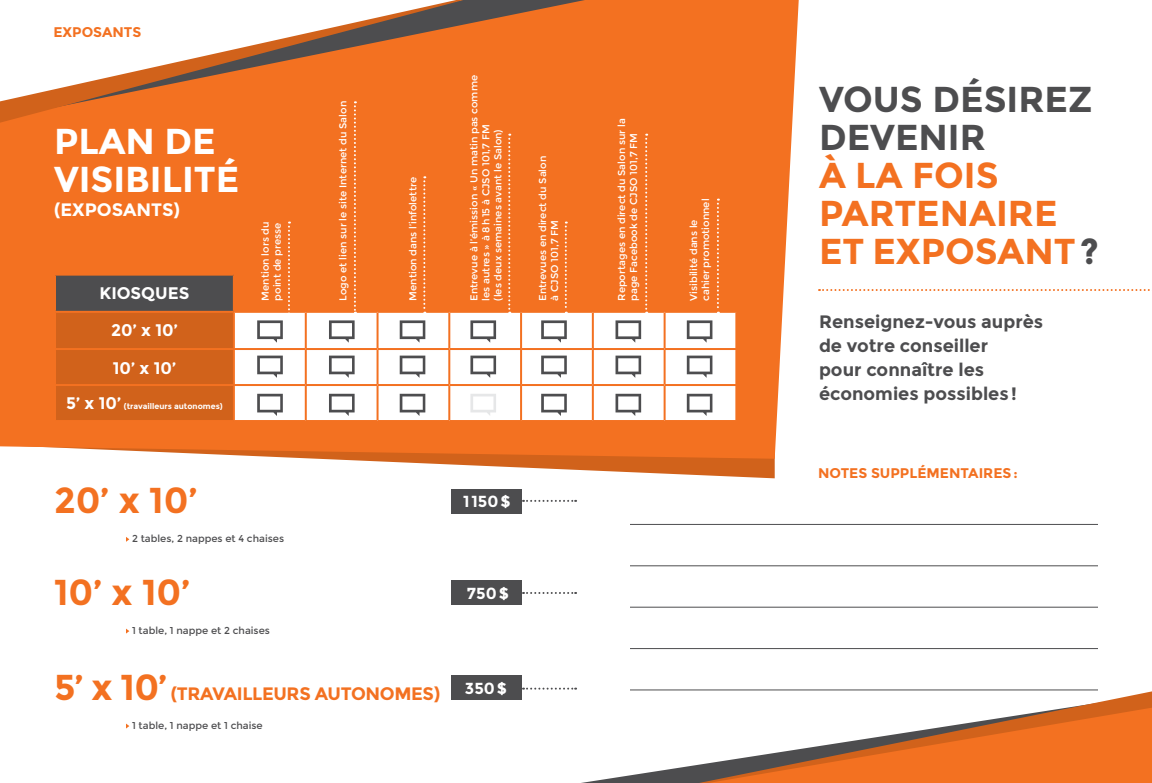
<style>
.page{position:relative;width:1152px;height:783px;background:#fff}
.page>*{position:absolute;margin:0;border:0;box-sizing:border-box;transform-origin:0 0}
.t1{font:700 36px/38px "Montserrat";color:#f37121}
.t2{font:700 36px/38px "Montserrat";color:#4d4d4f}
.t3{font:700 36px/38px "Montserrat";color:#fff}
.t4{font:700 18px/24px "Montserrat";color:#4d4d4f}
.t5{font:700 18px "Montserrat";letter-spacing:-.02em;color:#f37121}
.t6{font:700 18px "Montserrat";color:#fff}
.t7{font:700 16.8px/36.2px "Montserrat";color:#fff;text-align:center}
.t8{font:700 16px "Montserrat";color:#fff}
.t9{font:700 14px "Montserrat";color:#f37121}
.t10{font:10px/12px "Montserrat";color:#fff}
.t11{font:10px "Montserrat";color:#4d4d4f}
.t12{font:700 8px "Montserrat";color:#fff}
.s1{font-size:16.8px}
.s2{font-size:36px}
.s3{color:#4d4d4f}
</style>
<div class="page">
<svg style="left:324px;top:459px;width:451px;height:19px"></svg>
<svg style="left:0;top:0;width:799px;height:459px;background:#f37d35"></svg>
<svg style="left:463px;top:0;width:122px;height:101px;background:#de6c26"></svg>
<svg style="left:0;top:0;width:463px;height:123px"></svg>
<svg style="left:126px;top:537px;width:3px;height:5px"></svg>
<div style="left:452px;top:489px;width:70px;height:24px;background:#4d4d4f"></div>
<svg style="left:523px;top:500px;width:53px;height:2px"></svg>
<div style="left:452px;top:581px;width:70px;height:24px;background:#4d4d4f"></div>
<svg style="left:523px;top:592px;width:53px;height:2px"></svg>
<div style="left:452px;top:676px;width:70px;height:24px;background:#4d4d4f"></div>
<svg style="left:523px;top:688px;width:53px;height:2px"></svg>
<hr style="left:54px;top:274px;width:180px;height:2px;background:#f37121">
<hr style="left:54px;top:276px;width:2px;height:35px;background:#f37121">
<hr style="left:665px;top:274px;width:72px;height:2px;background:#f37121">
<hr style="left:735px;top:276px;width:2px;height:35px;background:#f37121">
<hr style="left:54px;top:311px;width:180px;height:2px;background:#f37121">
<hr style="left:54px;top:313px;width:2px;height:35px;background:#f37121">
<hr style="left:665px;top:311px;width:72px;height:2px;background:#f37121">
<hr style="left:735px;top:313px;width:2px;height:35px;background:#f37121">
<hr style="left:54px;top:348px;width:180px;height:2px;background:#f37121">
<hr style="left:54px;top:350px;width:2px;height:34px;background:#f37121">
<hr style="left:665px;top:348px;width:72px;height:2px;background:#f37121">
<hr style="left:735px;top:350px;width:2px;height:34px;background:#f37121">
<hr style="left:54px;top:384px;width:180px;height:2px;background:#f37121">
<hr style="left:54px;top:386px;width:2px;height:34px;background:#f37121">
<hr style="left:665px;top:384px;width:72px;height:2px;background:#f37121">
<hr style="left:735px;top:386px;width:2px;height:34px;background:#f37121">
<hr style="left:54px;top:420px;width:180px;height:2px;background:#f37121">
<hr style="left:234px;top:420px;width:72px;height:2px;background:#f37121">
<hr style="left:306px;top:420px;width:72px;height:2px;background:#f37121">
<hr style="left:378px;top:420px;width:71px;height:2px;background:#f37121">
<hr style="left:449px;top:420px;width:72px;height:2px;background:#f37121">
<hr style="left:521px;top:420px;width:72px;height:2px;background:#f37121">
<hr style="left:593px;top:420px;width:72px;height:2px;background:#f37121">
<hr style="left:665px;top:420px;width:72px;height:2px;background:#f37121">
<svg style="left:55px;top:101px;width:681px;height:320px"></svg>
<svg style="left:581px;top:764px;width:118px;height:19px"></svg>
<svg style="left:699px;top:691px;width:453px;height:92px"></svg>
<svg style="left:819px;top:289px;width:331px;height:2px"></svg>
<hr style="left:630px;top:690px;width:468px;height:1px;background:#4d4d4f">
<hr style="left:630px;top:648px;width:468px;height:1px;background:#4d4d4f">
<hr style="left:630px;top:607px;width:468px;height:1px;background:#4d4d4f">
<hr style="left:630px;top:565px;width:468px;height:1px;background:#4d4d4f">
<hr style="left:630px;top:524px;width:468px;height:1px;background:#4d4d4f">
<h3 class="t9" style="left:53px;top:24px;width:89px">EXPOSANTS</h3>
<h1 class="t3" style="left:54px;top:122px;width:187px">PLAN DE<br>VISIBILITÉ</h1>
<h2 class="t6" style="left:54px;top:199px;width:128px">(EXPOSANTS)</h2>
<h3 class="t7" style="left:99px;top:275px;width:91px">KIOSQUES<br>20’ x 10’</h3>
<h3 class="t7" style="left:113px;top:350px;width:65px">10’ x 10’</h3>
<p class="t12" style="left:66px;top:401px;width:158px"><span class="s1">5’ x 10’</span> (travailleurs autonomes)</p>
<p class="t10" style="left:259px;top:301px;width:81px;rotate:-90deg">Mention lors du point de presse</p>
<p class="t10" style="left:337px;top:301px;width:201px;rotate:-90deg">Logo et lien sur le site Internet du Salon</p>
<p class="t10" style="left:407px;top:301px;width:125px;rotate:-90deg">Mention dans l’infolettre</p>
<p class="t10" style="left:468px;top:301px;width:227px;rotate:-90deg">Entrevue à l’émission « Un matin pas comme les autres » à 8h15 à CJSO 101,7 FM</p>
<p class="t10" style="left:492px;top:301px;width:173px;rotate:-90deg">(les deux semaines avant le Salon)</p>
<p class="t10" style="left:537px;top:301px;width:146px;rotate:-90deg">Entrevues en direct du Salon à CJSO 101,7 FM</p>
<h1 class="t1" style="left:54px;top:482px;width:145px">20’ x 10’</h1>
<p class="t11" style="left:132px;top:532px;width:153px">2 tables, 2 nappes et 4 chaises</p>
<h1 class="t1" style="left:54px;top:573px;width:138px">10’ x 10’</h1>
<p class="t11" style="left:132px;top:624px;width:139px">1 table, 1 nappe et 2 chaises</p>
<h2 class="t5" style="left:54px;top:683px;width:388px"><span class="s2">5’ x 10’</span> (TRAVAILLEURS AUTONOM ES)</h2>
<p class="t11" style="left:132px;top:719px;width:132px">1 table, 1 nappe et 1 chaise</p>
<h3 class="t8" style="left:463px;top:492px;width:49px">1150$</h3>
<h3 class="t8" style="left:467px;top:584px;width:43px">750$</h3>
<h3 class="t8" style="left:465px;top:679px;width:44px">350$</h3>
<p class="t10" style="left:616px;top:301px;width:184px;rotate:-90deg">Reportages en direct du Salon sur la page Facebook de CJSO 101,7 FM</p>
<p class="t10" style="left:688px;top:301px;width:104px;rotate:-90deg">Visibilité dans le cahier promotionnel</p>
<h1 class="t2" style="left:819px;top:81px;width:275px">VOUS DÉSIREZ<br>DEVENIR</h1>
<h1 class="t1" style="left:819px;top:157px;width:282px">À LA FOIS<br>PARTENAIRE<br>ET EXPOSANT<span class="s3">?</span></h1>
<h2 class="t4" style="left:819px;top:309px;width:226px">Renseignez-vous auprès de votre conseiller<br>pour connaître les économies possibles!</h2>
<h3 class="t9" style="left:818px;top:465px;width:201px">NOTES SUPPLÉM ENTAIRES:</h3>
</div>
